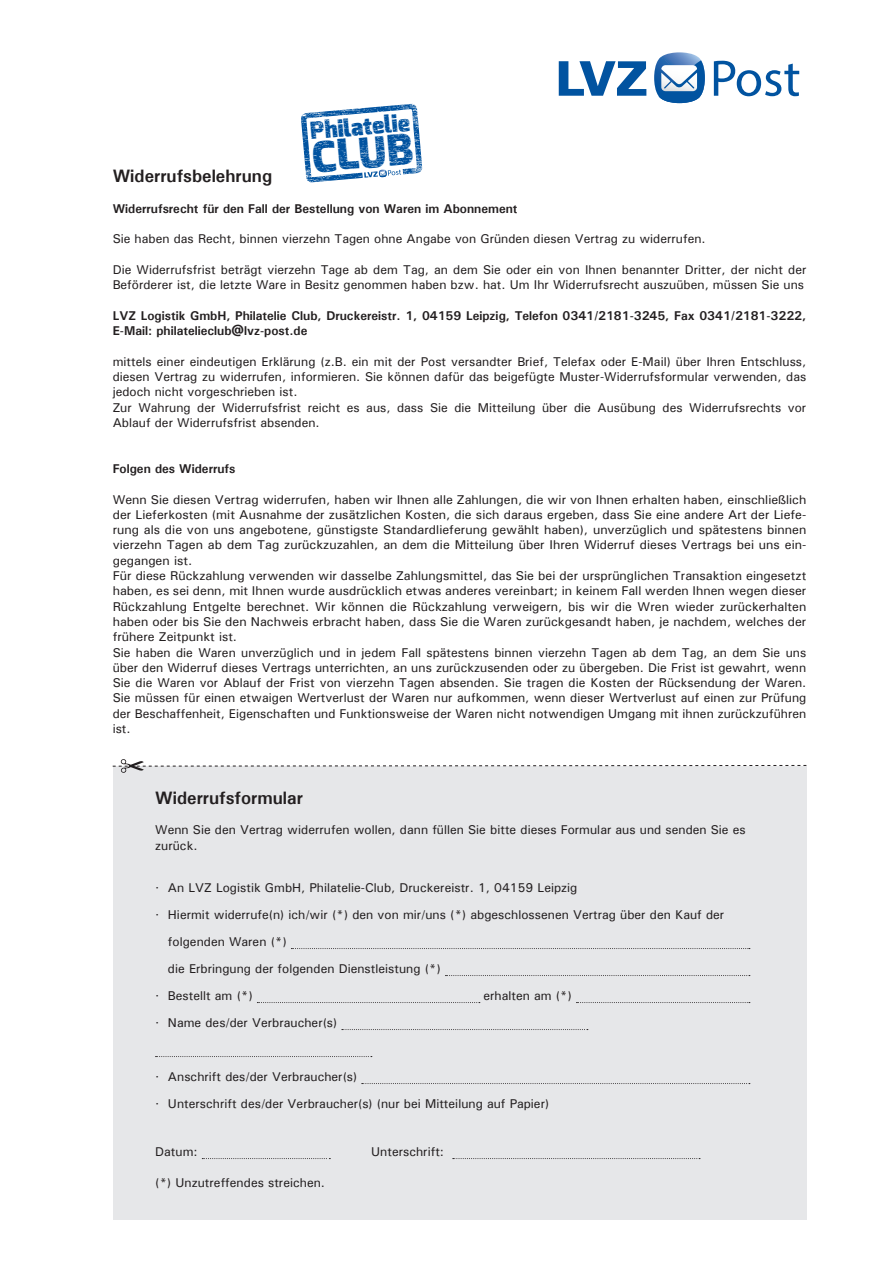
<style>
.page{position:relative;width:893px;height:1263px;background:#fff}
.page>*{position:absolute;margin:0;border:0;box-sizing:border-box;transform-origin:0 0}
.t1{font:900 42.3px "Exo";color:#0153a0}
.t2{font:900 23.4px "Exo";color:#0153a0}
.t3{font:700 18px "Univers";color:#231f20}
.t4{font:12.75px/15.3px "Univers";color:#231f20}
.t5{font:700 12.75px/15.3px "Univers";color:#231f20}
</style>
<div class="page">
<div style="left:113px;top:766px;width:693px;height:453px;background:#e6e7e9"></div>
<svg style="left:291px;top:948px;width:459px;height:1px"></svg>
<svg style="left:445px;top:975px;width:305px;height:1px"></svg>
<svg style="left:257px;top:1002px;width:223px;height:1px"></svg>
<svg style="left:576px;top:1002px;width:174px;height:1px"></svg>
<svg style="left:342px;top:1029px;width:246px;height:1px"></svg>
<svg style="left:156px;top:1056px;width:216px;height:1px"></svg>
<svg style="left:362px;top:1083px;width:388px;height:1px"></svg>
<svg style="left:202px;top:1158px;width:128px;height:1px"></svg>
<svg style="left:453px;top:1158px;width:247px;height:1px"></svg>
<svg style="left:112px;top:759px;width:695px;height:14px"></svg>
<svg style="left:559px;top:61px;width:87px;height:35px"></svg>
<svg style="left:714px;top:61px;width:85px;height:35px"></svg>
<svg style="left:654px;top:52px;width:51px;height:51px"></svg>
<svg style="left:301px;top:103px;width:121px;height:80px"></svg>
<h2 class="t2" style="left:309px;top:116px;width:102px;rotate:-5deg">Philatelie</h2>
<h1 class="t1" style="left:310px;top:130px;width:102px;rotate:-5deg">CLUB</h1>
<h3 class="t3" style="left:113px;top:165px;width:161px">Widerrufsbelehrung</h3>
<p class="t5" style="left:113px;top:201px;width:406px">Widerrufsrecht für den Fall der Bestellung von Waren im Abonnement</p>
<p class="t4" style="left:113px;top:231px;width:595px">Sie haben das Recht, binnen vierzehn Tagen ohne Angabe von Gründen diesen Vertrag zu widerrufen.</p>
<p class="t4" style="left:113px;top:262px;width:695px">Die Widerrufsfrist beträgt vierzehn Tage ab dem Tag, an dem Sie oder ein von Ihnen benannter Dritter, der nicht der<br>Beförderer ist, die letzte Ware in Besitz genommen haben bzw. hat. Um Ihr Widerrufsrecht auszuüben, müssen Sie uns</p>
<p class="t5" style="left:113px;top:308px;width:695px">LVZ Logistik GmbH, Philatelie Club, Druckereistr. 1, 04159 Leipzig, Telefon 0341/2181-3245, Fax 0341/2181-3222,<br>E-Mail: philatelieclub@lvz-post.de</p>
<p class="t4" style="left:113px;top:354px;width:695px">mittels einer eindeutigen Erklärung (z.B. ein mit der Post versandter Brief, Telefax oder E-Mail) über Ihren Entschluss, diesen Vertrag zu widerrufen, informieren. Sie können dafür das beigefügte Muster-Widerrufsformular verwenden, das jedoch nicht vorgeschrieben ist.<br>Zur Wahrung der Widerrufsfrist reicht es aus, dass Sie die Mitteilung über die Ausübung des Widerrufsrechts vor Ablauf der Widerrufsfrist absenden.</p>
<p class="t5" style="left:113px;top:461px;width:124px">Folgen des Widerrufs</p>
<p class="t4" style="left:113px;top:491px;width:695px">Wenn Sie diesen Vertrag widerrufen, haben wir Ihnen alle Zahlungen, die wir von Ihnen erhalten haben, einschließlich der Lieferkosten (mit Ausnahme der zusätzlichen Kosten, die sich daraus ergeben, dass Sie eine andere Art der Liefe&shy;rung als die von uns angebotene, günstigste Standardlieferung gewählt haben), unverzüglich und spätestens binnen vierzehn Tagen ab dem Tag zurückzuzahlen, an dem die Mitteilung über Ihren Widerruf dieses Vertrags bei uns ein&shy;gegangen ist.<br>Für diese Rückzahlung verwenden wir dasselbe Zahlungsmittel, das Sie bei der ursprünglichen Transaktion eingesetzt haben, es sei denn, mit Ihnen wurde ausdrücklich etwas anderes vereinbart; in keinem Fall werden Ihnen wegen dieser Rückzahlung Entgelte berechnet. Wir können die Rückzahlung verweigern, bis wir die Wren wieder zurückerhalten haben oder bis Sie den Nachweis erbracht haben, dass Sie die Waren zurückgesandt haben, je nachdem, welches der frühere Zeitpunkt ist.<br>Sie haben die Waren unverzüglich und in jedem Fall spätestens binnen vierzehn Tagen ab dem Tag, an dem Sie uns über den Widerruf dieses Vertrags unterrichten, an uns zurückzusenden oder zu übergeben. Die Frist ist gewahrt, wenn Sie die Waren vor Ablauf der Frist von vierzehn Tagen absenden. Sie tragen die Kosten der Rücksendung der Waren.<br>Sie müssen für einen etwaigen Wertverlust der Waren nur aufkommen, wenn dieser Wertverlust auf einen zur Prüfung der Beschaffenheit, Eigenschaften und Funktionsweise der Waren nicht notwendigen Umgang mit ihnen zurückzuführen ist.</p>
<h3 class="t3" style="left:155px;top:787px;width:149px">Widerrufsformular</h3>
<p class="t4" style="left:155px;top:822px;width:592px">Wenn Sie den Vertrag widerrufen wollen, dann füllen Sie bitte dieses Formular aus und senden Sie es zurück.</p>
<p class="t4" style="left:155px;top:880px;width:424px">· An LVZ Logistik GmbH, Philatelie-Club, Druckereistr. 1, 04159 Leipzig</p>
<p class="t4" style="left:155px;top:907px;width:571px">· Hiermit widerrufe(n) ich/wir (*) den von mir/uns (*) abgeschlossenen Vertrag über den Kauf der</p>
<p class="t4" style="left:168px;top:934px;width:120px">folgenden Waren (*)</p>
<p class="t4" style="left:168px;top:961px;width:274px">die Erbringung der folgenden Dienstleistung (*)</p>
<p class="t4" style="left:155px;top:988px;width:99px">· Bestellt am (*)</p>
<p class="t4" style="left:483px;top:988px;width:90px">erhalten am (*)</p>
<p class="t4" style="left:155px;top:1015px;width:184px">· Name des/der Verbraucher(s)</p>
<p class="t4" style="left:155px;top:1063px;width:396px;line-height:27px">· Anschrift des/der Verbraucher(s)<br>· Unterschrift des/der Verbraucher(s) (nur bei Mitteilung auf Papier)</p>
<p class="t4" style="left:155px;top:1144px;width:44px">Datum:</p>
<p class="t4" style="left:371px;top:1144px;width:74px">Unterschrift:</p>
<p class="t4" style="left:155px;top:1174px;width:171px">(*) Unzutreffendes streichen.</p>
</div>
